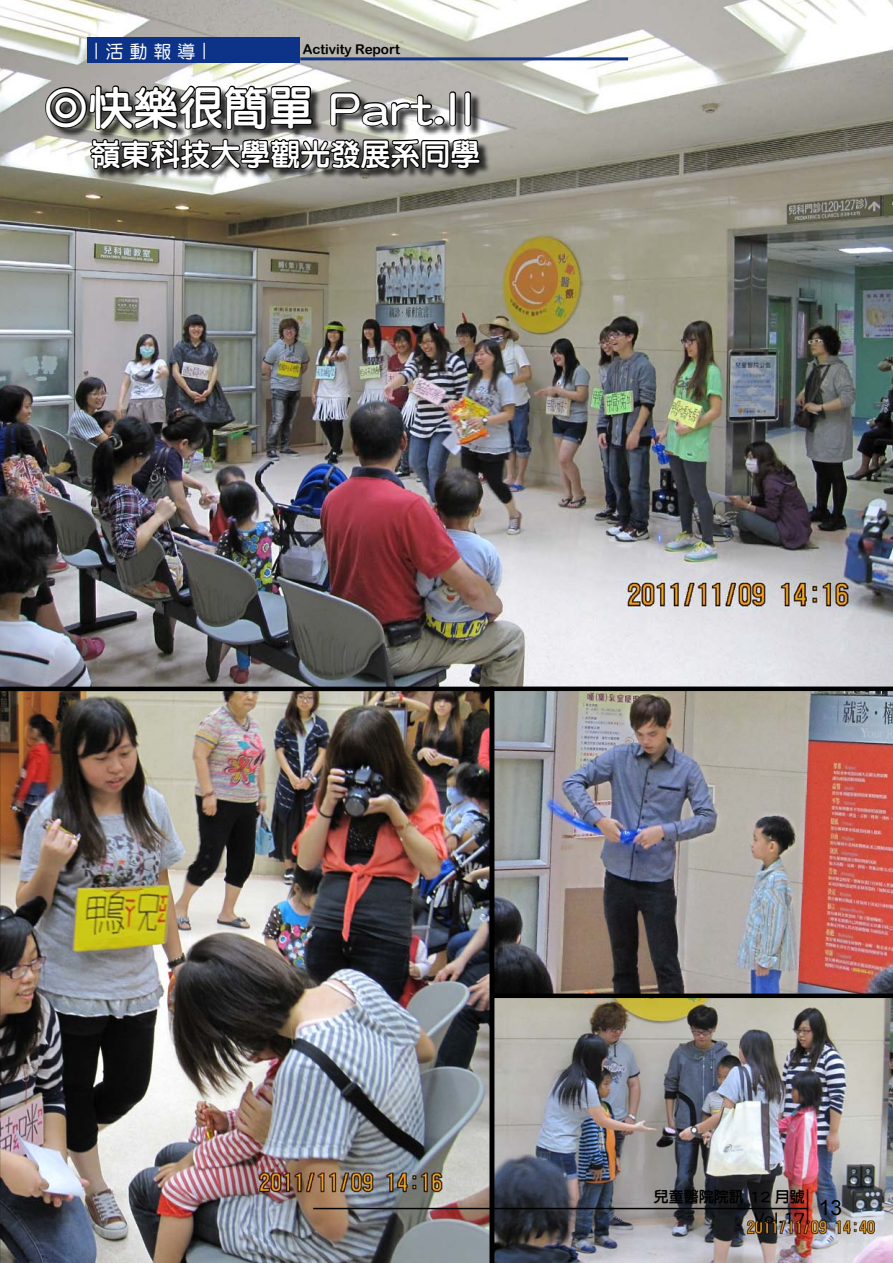
<style>
.page{position:relative;width:893px;height:1263px;background:#fff}
.page>*{position:absolute;margin:0;border:0;box-sizing:border-box;transform-origin:0 0}
.t1{font:45px "DF Li Yuan Std W7";color:#fff}
.t2{font:30px "DF Li Yuan Std W7";color:#fff}
.t3{font:21px "Arial";color:#000}
.t4{font:18px "DF Yuan Std W5";color:#fff}
.t5{font:15px/21px "DF Li Yuan Std W7";color:#000;text-align:right}
.t6{font:13.5px "Arial Rounded MT Bold";color:#000}
</style>
<div class="page">
<img style="left:0;top:0;width:893px;height:687px">
<div style="left:47px;top:87px;width:444px;height:92px;background:#000;opacity:.75"></div>
<svg style="left:44px;top:84px;width:270px;height:47px;background:#464544"></svg>
<svg style="left:329px;top:90px;width:128px;height:38px;background:#797876"></svg>
<svg style="left:463px;top:90px;width:9px;height:37px"></svg>
<svg style="left:89px;top:137px;width:392px;height:49px;background:#595956"></svg>
<img style="left:0;top:687px;width:490px;height:576px">
<img style="left:490px;top:686px;width:403px;height:307px">
<img style="left:490px;top:993px;width:403px;height:270px">
<div style="left:87px;top:38px;width:213px;height:25px;background:#0c3388"></div>
<hr style="left:300px;top:57px;width:328px;height:3px;background:#0c3388">
<hr style="left:807px;top:1189px;width:1px;height:35px;background:#000">
<hr style="left:313px;top:1208px;width:495px;height:1px;background:#000">
<p class="t4" style="left:87px;top:60px;width:19px;rotate:-90deg">—</p>
<p class="t4" style="left:105px;top:41px;width:91px">活動報導</p>
<p class="t4" style="left:195px;top:60px;width:19px;rotate:-90deg">—</p>
<p class="t6" style="left:303px;top:41px;width:99px">Activity Report</p>
<p class="t1" style="left:44px;top:83px;width:433px">◎快樂很簡單 Part.II</p>
<p class="t2" style="left:90px;top:138px;width:392px">嶺東科技大學觀光發展系同學</p>
<p class="t5" style="left:654px;top:1186px;width:153px">兒童醫院院訊 12 月號<br>Vol.17</p>
<h3 class="t3" style="left:819px;top:1194px;width:25px">13</h3>
</div>
